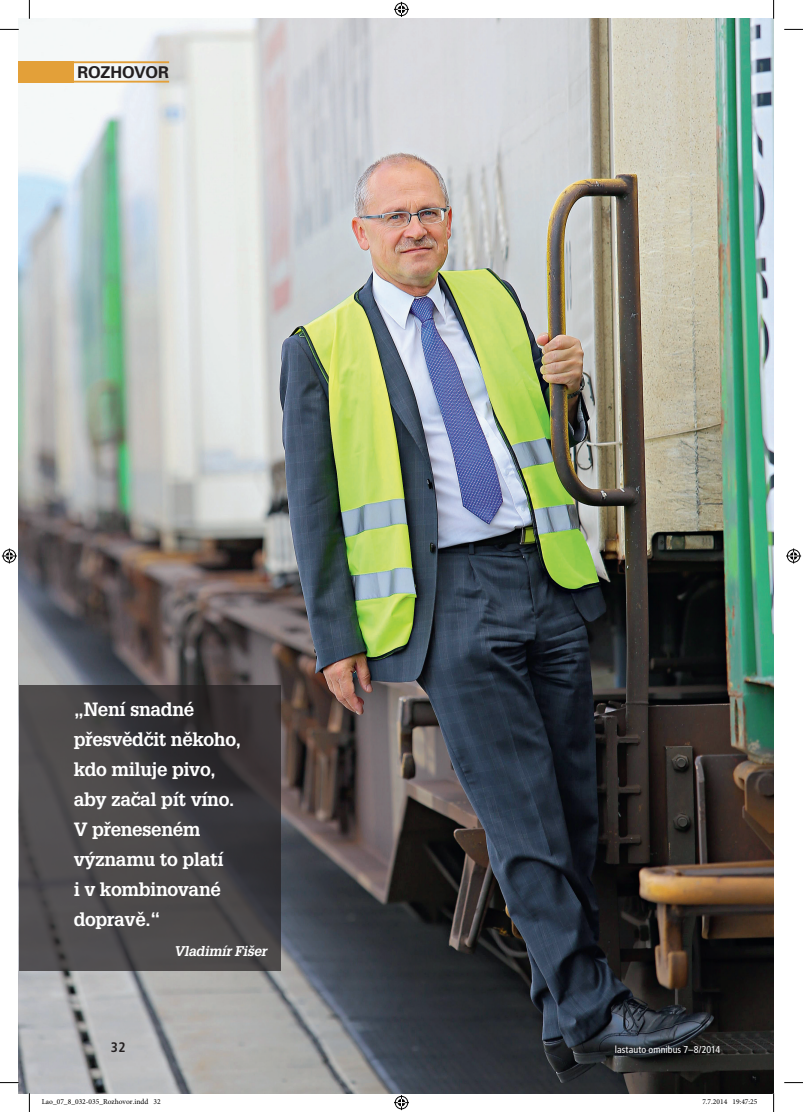
<style>
.page{position:relative;width:803px;height:1112px;background:#fff}
.page>*{position:absolute;margin:0;border:0;box-sizing:border-box;transform-origin:0 0}
.Rozhovor_perex_obr{font:700 18.75px/30px "Glypha CE";letter-spacing:-.02em;color:#fff}
.t1{font:700 16.25px "Univers CE";letter-spacing:-.005em;color:#231f20}
.Rozhovor_perex_obr-2{font:italic 700 13.75px "Glypha CE";letter-spacing:-.02em;color:#fff}
.t2{font:700 condensed 13.75px "Frutiger CE";color:#231f20}
.t3{font:condensed 10px "Frutiger CE";letter-spacing:.005em;color:#fff}
.t4{font:7.5px "Minion Pro";color:#000}
</style>
<div class="page">
<img style="left:19px;top:19px;width:754px;height:1073px">
<svg style="left:19px;top:685px;width:261px;height:285px;background:#444143"></svg>
<div style="left:19px;top:61px;width:55px;height:22px;background:#e3a039"></div>
<hr style="left:19px;top:81px;width:150px;height:2px;background:#e3a039">
<hr style="left:19px;top:61px;width:150px;height:2px;background:#e3a039">
<svg style="left:0;top:29px;width:19px;height:1px"></svg>
<svg style="left:784px;top:29px;width:19px;height:1px"></svg>
<svg style="left:0;top:1081px;width:19px;height:2px"></svg>
<svg style="left:784px;top:1082px;width:19px;height:1px"></svg>
<svg style="left:29px;top:0;width:1px;height:19px"></svg>
<svg style="left:29px;top:1092px;width:1px;height:19px"></svg>
<svg style="left:773px;top:0;width:1px;height:19px"></svg>
<svg style="left:773px;top:1092px;width:1px;height:19px"></svg>
<svg style="left:394px;top:2px;width:15px;height:15px"></svg>
<svg style="left:394px;top:1095px;width:15px;height:14px"></svg>
<svg style="left:2px;top:548px;width:15px;height:15px"></svg>
<svg style="left:786px;top:548px;width:15px;height:15px"></svg>
<p class="t1" style="left:77px;top:63px;width:93px">ROZHOVOR</p>
<p class="Rozhovor_perex_obr" style="left:74px;top:694px;width:169px">„Není snadné přesvědčit někoho, kdo miluje pivo, aby začal pít víno.<br>V přeneseném významu to platí<br>i v kombinované dopravě.“</p>
<p class="Rozhovor_perex_obr-2" style="left:174px;top:943px;width:94px">Vladimír Fišer</p>
<p class="t2" style="left:111px;top:1039px;width:16px">32</p>
<p class="t3" style="left:615px;top:1043px;width:107px">lastauto omnibus 7–8/2014</p>
<p class="t4" style="left:42px;top:1096px;width:120px">Lao_07_8_032-035_Rozhovor.indd 32</p>
<p class="t4" style="left:702px;top:1096px;width:57px">7.7.2014 19:47:25</p>
</div>
